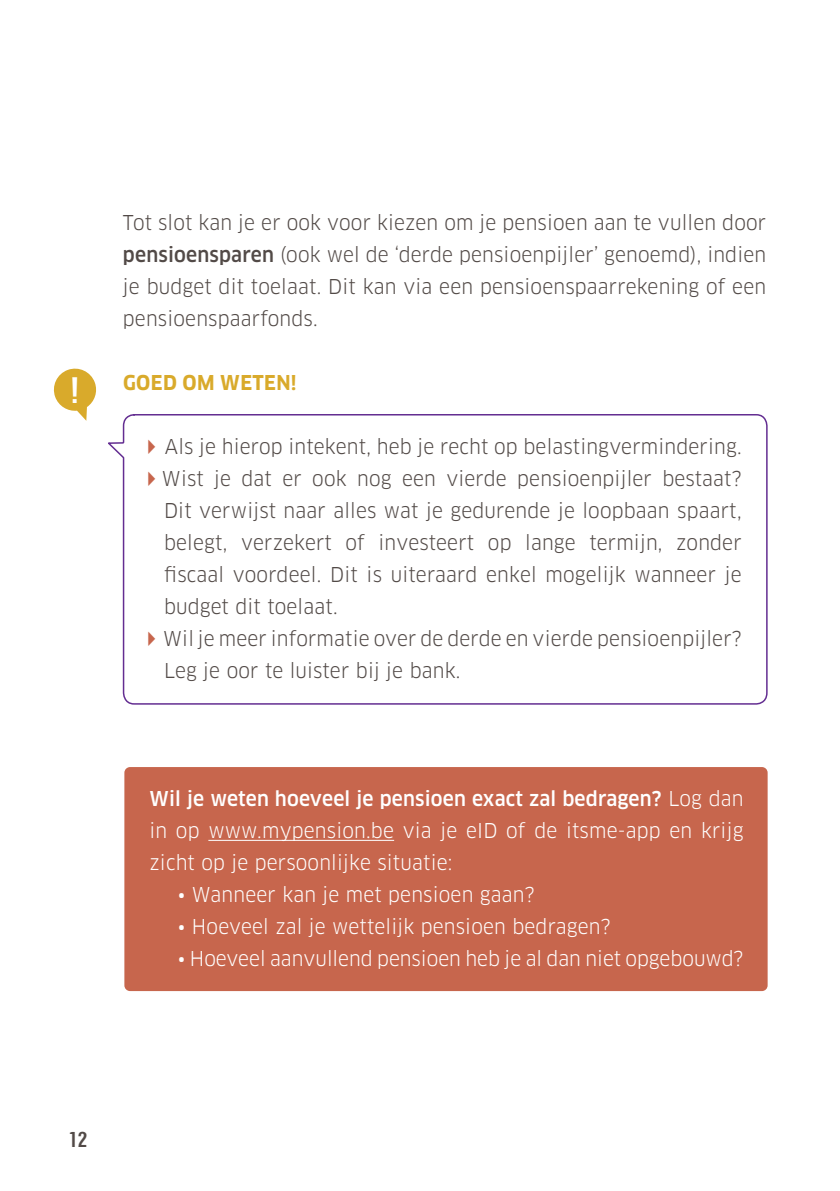
<style>
.page{position:relative;width:840px;height:1191px;background:#fff}
.page>*{position:absolute;margin:0;border:0;box-sizing:border-box;transform-origin:0 0}
.t1{font:500 42px "Folio Con";color:#fff}
.t2{font:500 24px "Folio Con";color:#524a47}
.body{font:20px/32px "Clan Pro";letter-spacing:.01em;color:#524a47;text-align:justify;scale:.95 1}
.body-2{font:20px/32px "Clan Pro";letter-spacing:.01em;color:#fff;text-align:justify;scale:.95 1}
.body-3{font:700 20px "Clan Pro";letter-spacing:.02em;color:#d9aa2b;scale:.95 1}
.s1{font-weight:500}
</style>
<div class="page">
<svg style="left:53px;top:368px;width:43px;height:53px"></svg>
<svg style="left:108px;top:414px;width:660px;height:291px"></svg>
<div style="left:124px;top:767px;width:643px;height:224px;background:#c7664d;border-radius:6px"></div>
<hr style="left:208px;top:840px;width:186px;height:1px;background:#fff">
<svg style="left:148px;top:439px;width:7px;height:15px"></svg>
<svg style="left:148px;top:471px;width:7px;height:15px"></svg>
<svg style="left:148px;top:631px;width:7px;height:15px"></svg>
<p class="t1" style="left:71px;top:366px;width:10px">!</p>
<p class="body" style="left:123px;top:207px;width:678px">Tot slot kan je er ook voor kiezen om je pensioen aan te vullen door <span class="s1">pensioensparen</span> (ook wel de ‘derde pensioenpijler’ genoemd), indien je budget dit toelaat. Dit kan via een pensioenspaarrekening of een pensioenspaarfonds.</p>
<p class="body-3" style="left:123px;top:371px;width:184px">GOED OM WETEN!</p>
<p class="body" style="left:165px;top:431px;width:608px">Als je hierop intekent, heb je recht op belastingvermindering.</p>
<p class="body" style="left:162px;top:463px;width:611px">Wist je dat er ook nog een vierde pensioenpijler bestaat?<br>Dit verwijst naar alles wat je gedurende je loopbaan spaart, belegt, verzekert of investeert op lange termijn, zonder fiscaal voordeel. Dit is uiteraard enkel mogelijk wanneer je budget dit toelaat.</p>
<p class="body" style="left:163px;top:623px;width:610px">Wil je meer informatie over de derde en vierde pensioenpijler?<br>Leg je oor te luister bij je bank.</p>
<p class="body-2" style="left:149px;top:783px;width:626px"><span class="s1">Wil je weten hoeveel je pensioen exact zal bedragen?</span> Log dan in op www.mypension.be via je eID of de itsme-app en krijg zicht op je persoonlijke situatie:</p>
<p class="body-2" style="left:178px;top:879px;width:377px">• Wanneer kan je met pensioen gaan?</p>
<p class="body-2" style="left:178px;top:911px;width:456px">• Hoeveel zal je wettelijk pensioen bedragen?</p>
<p class="body-2" style="left:178px;top:943px;width:596px">• Hoeveel aanvullend pensioen heb je al dan niet opgebouwd?</p>
<p class="t2" style="left:68px;top:1125px;width:21px">12</p>
</div>
